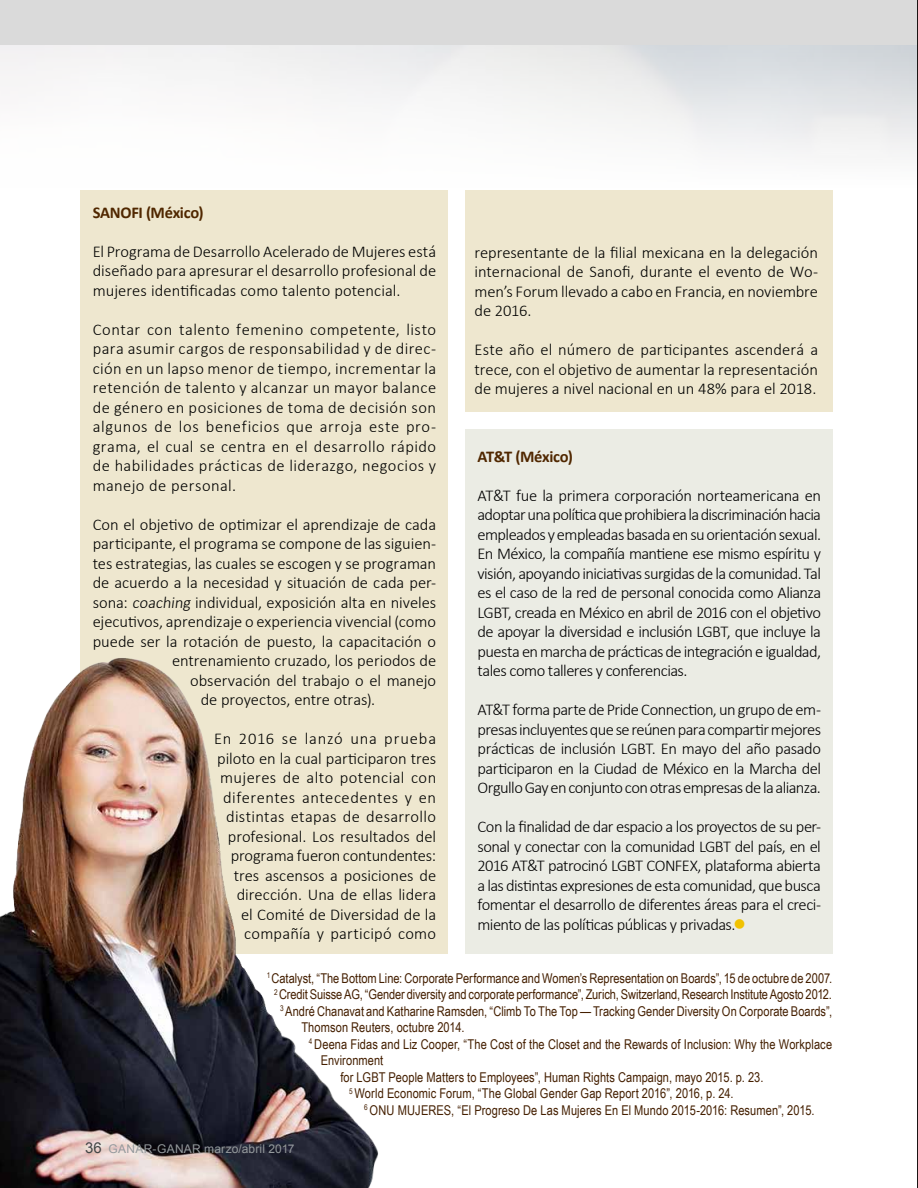
<style>
.page{position:relative;width:918px;height:1188px;background:#fff}
.page>*{position:absolute;margin:0;border:0;box-sizing:border-box;transform-origin:0 0}
.t1{font:300 16.5px/19.5px "Calibri";color:#000;text-align:justify}
.t2{font:700 16.5px "Calibri";letter-spacing:-.02em;color:#502700}
.t3{font:13.5px "Arial Narrow";letter-spacing:.005em;color:#441f00}
.t4{font:12px "Arial";letter-spacing:.02em;color:#94999c}
.s1{color:#f1c200}
.s2{font-size:15px;color:#434546}
</style>
<div class="page">
<div style="left:81px;top:190px;width:367px;height:764px;background:#eee7cf"></div>
<img style="left:0;top:612px;width:379px;height:576px">
<div style="left:466px;top:429px;width:367px;height:525px;background:#ebece4"></div>
<div style="left:466px;top:190px;width:367px;height:222px;background:#eee7cf"></div>
<div style="left:0;top:0;width:918px;height:44px;background:#dadada"></div>
<img style="left:917px;top:0;width:1px;height:1188px">
<p class="t2" style="left:93px;top:202px;width:112px">SANOFI (México)</p>
<p class="t1" style="left:93px;top:243px;width:345px">El Programa de Desarrollo Acelerado de Mujeres está diseñado para apresurar el desarrollo profesional de mujeres identificadas como talento potencial.</p>
<p class="t1" style="left:93px;top:321px;width:345px">Contar con talento femenino competente, listo para asumir cargos de responsabilidad y de direc&shy;ción en un lapso menor de tiempo, incrementar la retención de talento y alcanzar un mayor balance de género en posiciones de toma de decisión son algunos de los beneficios que arroja este pro&shy;grama, el cual se centra en el desarrollo rápido de habilidades prácticas de liderazgo, negocios y manejo de personal.</p>
<p class="t1" style="left:93px;top:516px;width:345px">Con el objetivo de optimizar el aprendizaje de cada</p>
<p class="t1" style="left:93px;top:535px;width:345px">participante, el programa se compone de las siguien-</p>
<p class="t1" style="left:93px;top:555px;width:345px">tes estrategias, las cuales se escogen y se programan</p>
<p class="t1" style="left:93px;top:574px;width:345px">de acuerdo a la necesidad y situación de cada per-</p>
<p class="t1" style="left:93px;top:594px;width:345px">sona: coaching individual, exposición alta en niveles</p>
<p class="t1" style="left:93px;top:613px;width:345px">ejecutivos, aprendizaje o experiencia vivencial (como</p>
<p class="t1" style="left:93px;top:633px;width:345px">puede ser la rotación de puesto, la capacitación o</p>
<p class="t1" style="left:172px;top:652px;width:266px">entrenamiento cruzado, los periodos de</p>
<p class="t1" style="left:190px;top:672px;width:247px">observación del trabajo o el manejo</p>
<p class="t1" style="left:201px;top:691px;width:176px">de proyectos, entre otras).</p>
<p class="t1" style="left:214px;top:730px;width:224px;text-align:right">En 2016 se lanzó una prueba piloto en la cual participaron tres mujeres de alto potencial con diferentes antecedentes y en distintas etapas de desarrollo profesional. Los resultados del programa fueron contundentes: tres ascensos a posiciones de dirección. Una de ellas lidera<br>el Comité de Diversidad de la compañía y participó como</p>
<p class="t1" style="left:475px;top:244px;width:345px">representante de la filial mexicana en la delegación internacional de Sanofi, durante el evento de Wo&shy;men’s Forum llevado a cabo en Francia, en noviembre de 2016.</p>
<p class="t1" style="left:475px;top:342px;width:345px">Este año el número de participantes ascenderá a trece, con el objetivo de aumentar la representación de mujeres a nivel nacional en un 48% para el 2018.</p>
<p class="t2" style="left:477px;top:446px;width:97px">AT&amp;T (México)</p>
<p class="t1" style="left:477px;top:487px;width:345px">AT&amp;T fue la primera corporación norteamericana en adoptar una política que prohibiera la discriminación hacia empleados y empleadas basada en su orientación sexual.<br>En México, la compañía mantiene ese mismo espíritu y visión, apoyando iniciativas surgidas de la comunidad. Tal es el caso de la red de personal conocida como Alianza LGBT, creada en México en abril de 2016 con el objetivo de apoyar la diversidad e inclusión LGBT, que incluye la puesta en marcha de prácticas de integración e igualdad, tales como talleres y conferencias.</p>
<p class="t1" style="left:477px;top:701px;width:345px">AT&amp;T forma parte de Pride Connection, un grupo de em&shy;presas incluyentes que se reúnen para compartir mejores prácticas de inclusión LGBT. En mayo del año pasado participaron en la Ciudad de México en la Marcha del Orgullo Gay en conjunto con otras empresas de la alianza.</p>
<p class="t1" style="left:477px;top:818px;width:345px">Con la finalidad de dar espacio a los proyectos de su per&shy;sonal y conectar con la comunidad LGBT del país, en el 2016 AT&amp;T patrocinó LGBT CONFEX, plataforma abierta a las distintas expresiones de esta comunidad, que busca fomentar el desarrollo de diferentes áreas para el creci&shy;miento de las políticas públicas y privadas.<span class="s1">●</span></p>
<p class="t3" style="left:267px;top:970px;width:567px"><sup>1</sup> Catalyst, “The Bottom Line: Corporate Performance and Women’s Representation on Boards”, 15 de octubre de 2007.</p>
<p class="t3" style="left:274px;top:987px;width:559px"><sup>2</sup> Credit Suisse AG, “Gender diversity and corporate performance”, Zurich, Switzerland, Research Institute Agosto 2012.</p>
<p class="t3" style="left:280px;top:1003px;width:553px"><sup>3</sup> André Chanavat and Katharine Ramsden, “Climb To The Top — Tracking Gender Diversity On Corporate Boards”,</p>
<p class="t3" style="left:301px;top:1020px;width:165px">Thomson Reuters, octubre 2014.</p>
<p class="t3" style="left:309px;top:1036px;width:525px"><sup>4</sup> Deena Fidas and Liz Cooper, “The Cost of the Closet and the Rewards of Inclusion: Why the Workplace</p>
<p class="t3" style="left:321px;top:1053px;width:64px">Environment</p>
<p class="t3" style="left:340px;top:1069px;width:425px">for LGBT People Matters to Employees”, Human Rights Campaign, mayo 2015. p. 23.</p>
<p class="t3" style="left:349px;top:1086px;width:386px"><sup>5</sup> World Economic Forum, “The Global Gender Gap Report 2016”, 2016, p. 24.</p>
<p class="t3" style="left:364px;top:1102px;width:452px"><sup>6</sup> ONU MUJERES, “El Progreso De Las Mujeres En El Mundo 2015-2016: Resumen”, 2015.</p>
<p class="t4" style="left:85px;top:1142px;width:211px"><span class="s2">36</span> GANAR-GANAR marzo/abril 2017</p>
</div>
